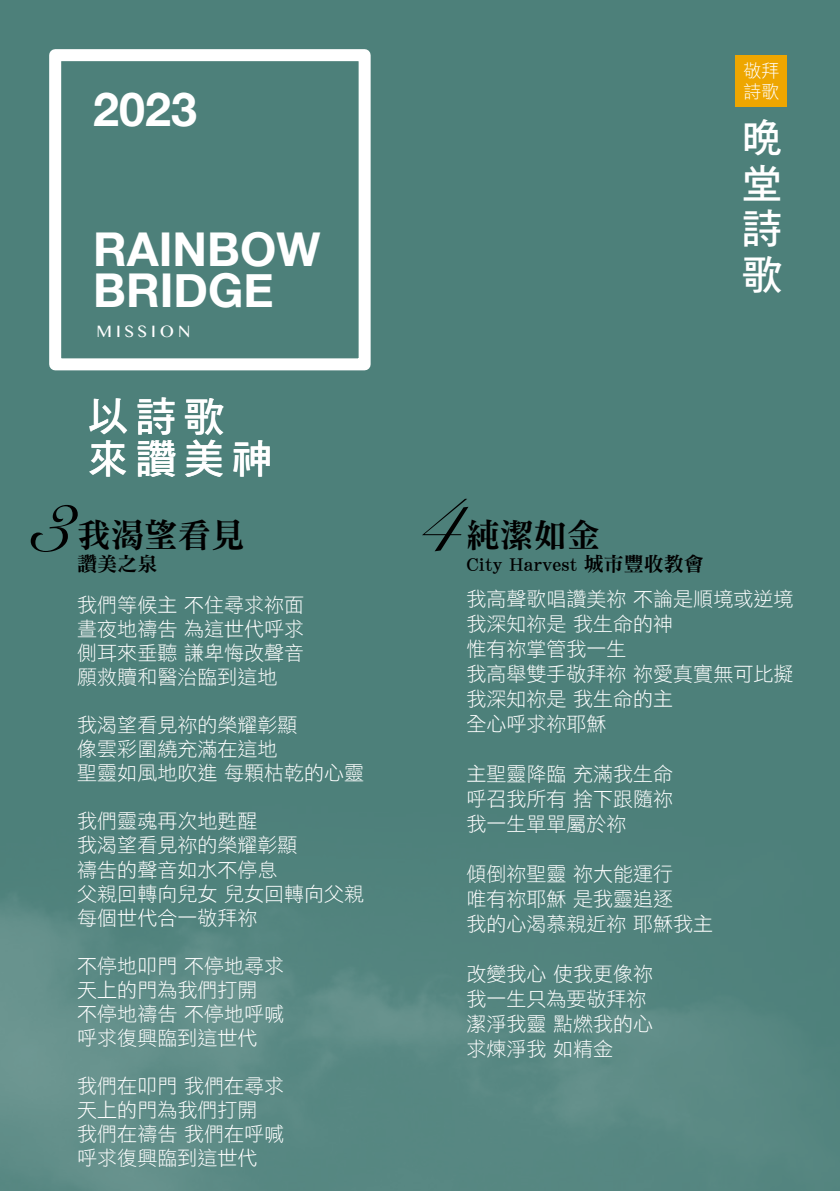
<style>
.page{position:relative;width:840px;height:1191px;background:#fff}
.page>*{position:absolute;margin:0;border:0;box-sizing:border-box;transform-origin:0 0}
.t1{font:86.2px "Snell Roundhand";color:#000}
.t2{font:700 46.6px/41px "Helvetica Neue";color:#fff}
.t3{font:40.6px/45.4px "DF Hei Std W7";letter-spacing:.18em;color:#fff;text-align:justify}
.t4{font:33.4px "DF Ming Std W9";color:#000}
.t5{font:20px/24px "DF Hei Std W3";color:#fff}
.t6{font:20px "DF Ming Std W9";color:#000}
.t7{font:18px/21px "DF Hei Std W3";color:#fff}
.t8{font:16.6px "Gurmukhi MN";letter-spacing:.24em;color:#fff}
</style>
<div class="page">
<div style="left:0;top:0;width:839px;height:1191px;background:#4d807a"></div>
<img style="left:0;top:896px;width:795px;height:295px">
<div style="left:735px;top:55px;width:51px;height:51px;background:#eea600"></div>
<div style="left:49px;top:49px;width:321px;height:321px;border:12px solid #fff"></div>
<h2 class="t2" style="left:93px;top:90px;width:105px">2023</h2>
<h2 class="t2" style="left:93px;top:230px;width:228px">RAINBOW<br>BRIDGE</h2>
<p class="t8" style="left:96px;top:322px;width:95px">MISSION</p>
<h3 class="t3" style="left:88px;top:395px;width:186px;line-height:42px">以詩歌來讚美神</h3>
<h1 class="t1" style="left:26px;top:455px;width:45px">3</h1>
<h3 class="t4" style="left:77px;top:517px;width:169px">我渴望看見</h3>
<p class="t6" style="left:77px;top:553px;width:81px">讚美之泉</p>
<p class="t5" style="left:77px;top:593px;width:228px;text-align:justify">我們等候主 不住尋求祢面晝夜地禱告 為這世代呼求側耳來垂聽 謙卑悔改聲音願救贖和醫治臨到這地</p>
<p class="t5" style="left:77px;top:713px;width:288px">我渴望看見祢的榮耀彰顯<br>像雲彩圍繞充滿在這地<br>聖靈如風地吹進 每顆枯乾的心靈</p>
<p class="t5" style="left:77px;top:809px;width:288px">我們靈魂再次地甦醒<br>我渴望看見祢的榮耀彰顯<br>禱告的聲音如水不停息<br>父親回轉向兒女 兒女回轉向父親每個世代合一敬拜祢</p>
<p class="t5" style="left:77px;top:953px;width:208px">不停地叩門 不停地尋求天上的門為我們打開<br>不停地禱告 不停地呼喊呼求復興臨到這世代</p>
<p class="t5" style="left:77px;top:1073px;width:208px">我們在叩門 我們在尋求天上的門為我們打開<br>我們在禱告 我們在呼喊呼求復興臨到這世代</p>
<p class="t7" style="left:743px;top:60px;width:37px">敬拜詩歌</p>
<h3 class="t3" style="left:741px;top:114px;width:41px">晚堂詩歌</h3>
<h1 class="t1" style="left:415px;top:455px;width:45px">4</h1>
<h3 class="t4" style="left:466px;top:517px;width:135px">純潔如金</h3>
<p class="t6" style="left:466px;top:553px;width:239px">City Harvest 城市豐收教會</p>
<p class="t5" style="left:466px;top:586px;width:328px;line-height:25px">我高聲歌唱讚美祢 不論是順境或逆境我深知祢是 我生命的神<br>惟有祢掌管我一生<br>我高舉雙手敬拜祢 祢愛真實無可比擬我深知祢是 我生命的主<br>全心呼求祢耶穌</p>
<p class="t5" style="left:466px;top:761px;width:208px;line-height:25px;text-align:justify">主聖靈降臨 充滿我生命呼召我所有 捨下跟隨祢我一生單單屬於祢</p>
<p class="t5" style="left:466px;top:861px;width:248px;line-height:25px">傾倒祢聖靈 祢大能運行<br>唯有祢耶穌 是我靈追逐<br>我的心渴慕親近祢 耶穌我主</p>
<p class="t5" style="left:466px;top:961px;width:188px;line-height:25px">改變我心 使我更像祢我一生只為要敬拜祢潔淨我靈 點燃我的心求煉淨我 如精金</p>
</div>
